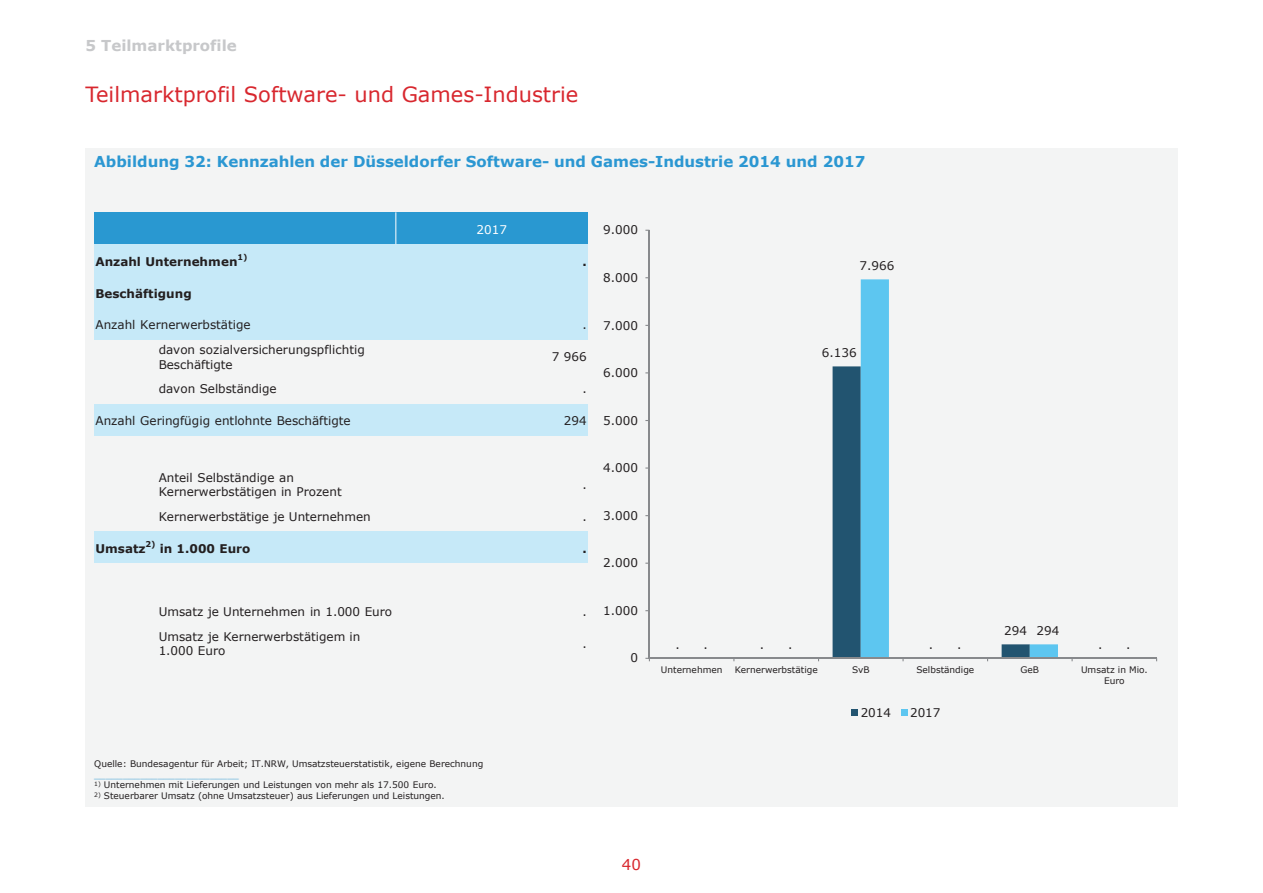
<style>
.page{position:relative;width:1263px;height:893px;background:#fff}
.page>*{position:absolute;margin:0;border:0;box-sizing:border-box;transform-origin:0 0}
.t1{font:21px "Verdana";color:#d8272e}
.t2{font:700 15px "Verdana";color:#2b97d2}
.t3{font:700 15px "Verdana";color:#c7c8ca}
.t4{font:15px "Verdana";color:#d8272e}
.t5{font:12px/14.4px "Verdana";color:#231f20}
.t6{font:700 12px "Verdana";color:#231f20}
.t7{font:12px "Verdana";color:#fff}
.t8{font:9px/10.9px "Verdana";letter-spacing:-.005em;color:#231f20;text-align:center}
.s1{color:#2b97d2}
</style>
<div class="page">
<div style="left:85px;top:148px;width:1093px;height:659px;background:#f3f4f4"></div>
<svg style="left:832px;top:366px;width:29px;height:292px;background:#285974"></svg>
<svg style="left:861px;top:279px;width:197px;height:379px"></svg>
<hr style="left:649px;top:230px;width:1px;height:428px;background:#87898c">
<hr style="left:649px;top:658px;width:507px;height:1px;background:#87898c">
<div style="left:851px;top:709px;width:7px;height:7px;background:#225470"></div>
<div style="left:901px;top:709px;width:6px;height:7px;background:#5dc6f0"></div>
<div style="left:94px;top:212px;width:494px;height:32px;background:#2998d1"></div>
<div style="left:94px;top:244px;width:494px;height:32px;background:#c6e9f8"></div>
<div style="left:94px;top:276px;width:494px;height:32px;background:#c6e9f8"></div>
<div style="left:94px;top:308px;width:494px;height:32px;background:#c6e9f8"></div>
<div style="left:94px;top:404px;width:494px;height:31px;background:#c6e9f8"></div>
<div style="left:94px;top:531px;width:494px;height:32px;background:#c6e9f8"></div>
<hr style="left:395px;top:212px;width:1px;height:32px;background:#fff">
<p class="t3" style="left:85px;top:35px;width:153px">5 Teilmarktprofile</p>
<p class="t1" style="left:85px;top:80px;width:494px">Teilmarktprofil Software- und Games-Industrie</p>
<p class="t2" style="left:94px;top:151px;width:773px">Abbildung 32: Kennzahlen der Düsseldorfer Software- und Games-Industrie 2014 und 2017</p>
<p class="t7" style="left:476px;top:221px;width:32px">2017</p>
<p class="t6" style="left:95px;top:253px;width:154px">Anzahl Unternehmen<sup>1)</sup></p>
<p class="t6" style="left:582px;top:253px;width:6px">.</p>
<p class="t6" style="left:95px;top:285px;width:98px">Beschäftigung</p>
<p class="t5" style="left:95px;top:318px;width:157px">Anzahl Kernerwerbstätige</p>
<p class="t5" style="left:582px;top:318px;width:6px">.</p>
<p class="t5" style="left:159px;top:342px;width:208px">davon sozialversicherungspflichtig<br>Beschäftigte</p>
<p class="t5" style="left:552px;top:350px;width:36px">7 966</p>
<p class="t5" style="left:159px;top:381px;width:120px">davon Selbständige</p>
<p class="t5" style="left:582px;top:381px;width:6px">.</p>
<p class="t5" style="left:95px;top:413px;width:257px">Anzahl Geringfügig entlohnte Beschäftigte</p>
<p class="t5" style="left:564px;top:413px;width:24px">294</p>
<p class="t5" style="left:159px;top:470px;width:185px">Anteil Selbständige an<br>Kernerwerbstätigen in Prozent</p>
<p class="t5" style="left:582px;top:477px;width:6px">.</p>
<p class="t5" style="left:159px;top:509px;width:214px">Kernerwerbstätige je Unternehmen</p>
<p class="t5" style="left:582px;top:509px;width:6px">.</p>
<p class="t6" style="left:95px;top:540px;width:156px">Umsatz<sup>2)</sup> in 1.000 Euro</p>
<p class="t6" style="left:582px;top:540px;width:6px">.</p>
<p class="t5" style="left:159px;top:605px;width:235px">Umsatz je Unternehmen in 1.000 Euro</p>
<p class="t5" style="left:582px;top:605px;width:6px">.</p>
<p class="t5" style="left:159px;top:629px;width:203px">Umsatz je Kernerwerbstätigem in<br>1.000 Euro</p>
<p class="t5" style="left:582px;top:636px;width:6px">.</p>
<p class="t5" style="left:603px;top:223px;width:36px">9.000</p>
<p class="t5" style="left:603px;top:270px;width:36px">8.000</p>
<p class="t5" style="left:603px;top:318px;width:36px">7.000</p>
<p class="t5" style="left:603px;top:365px;width:36px">6.000</p>
<p class="t5" style="left:603px;top:413px;width:36px">5.000</p>
<p class="t5" style="left:603px;top:460px;width:36px">4.000</p>
<p class="t5" style="left:603px;top:508px;width:36px">3.000</p>
<p class="t5" style="left:603px;top:556px;width:36px">2.000</p>
<p class="t5" style="left:603px;top:603px;width:36px">1.000</p>
<p class="t5" style="left:630px;top:651px;width:9px">0</p>
<p class="t8" style="left:94px;top:758px;width:391px;text-align:left">Quelle: Bundesagentur für Arbeit; IT.NRW, Umsatzsteuerstatistik, eigene Berechnung <span class="s1">_________________________</span></p>
<p class="t8" style="left:94px;top:780px;width:344px"><sup>1)</sup> Unternehmen mit Lieferungen und Leistungen von mehr als 17.500 Euro.</p>
<p class="t8" style="left:94px;top:790px;width:352px"><sup>2)</sup> Steuerbarer Umsatz (ohne Umsatzsteuer) aus Lieferungen und Leistungen.</p>
<p class="t5" style="left:859px;top:258px;width:36px">7.966</p>
<p class="t5" style="left:822px;top:346px;width:36px">6.136</p>
<p class="t5" style="left:1004px;top:623px;width:24px">294</p>
<p class="t5" style="left:1037px;top:623px;width:24px">294</p>
<p class="t5" style="left:675px;top:637px;width:6px">.</p>
<p class="t5" style="left:760px;top:637px;width:6px">.</p>
<p class="t5" style="left:703px;top:637px;width:6px">.</p>
<p class="t5" style="left:788px;top:637px;width:6px">.</p>
<p class="t5" style="left:1098px;top:637px;width:6px">.</p>
<p class="t5" style="left:929px;top:637px;width:6px">.</p>
<p class="t5" style="left:957px;top:637px;width:6px">.</p>
<p class="t5" style="left:1126px;top:637px;width:6px">.</p>
<p class="t8" style="left:661px;top:664px;width:63px">Unternehmen</p>
<p class="t8" style="left:735px;top:664px;width:85px">Kernerwerbstätige</p>
<p class="t8" style="left:852px;top:664px;width:19px">SvB</p>
<p class="t8" style="left:916px;top:664px;width:59px">Selbständige</p>
<p class="t8" style="left:1020px;top:664px;width:20px">GeB</p>
<p class="t8" style="left:1081px;top:664px;width:68px">Umsatz in Mio.<br>Euro</p>
<p class="t5" style="left:861px;top:705px;width:32px">2014</p>
<p class="t5" style="left:910px;top:705px;width:32px">2017</p>
<p class="t4" style="left:622px;top:854px;width:21px">40</p>
</div>
